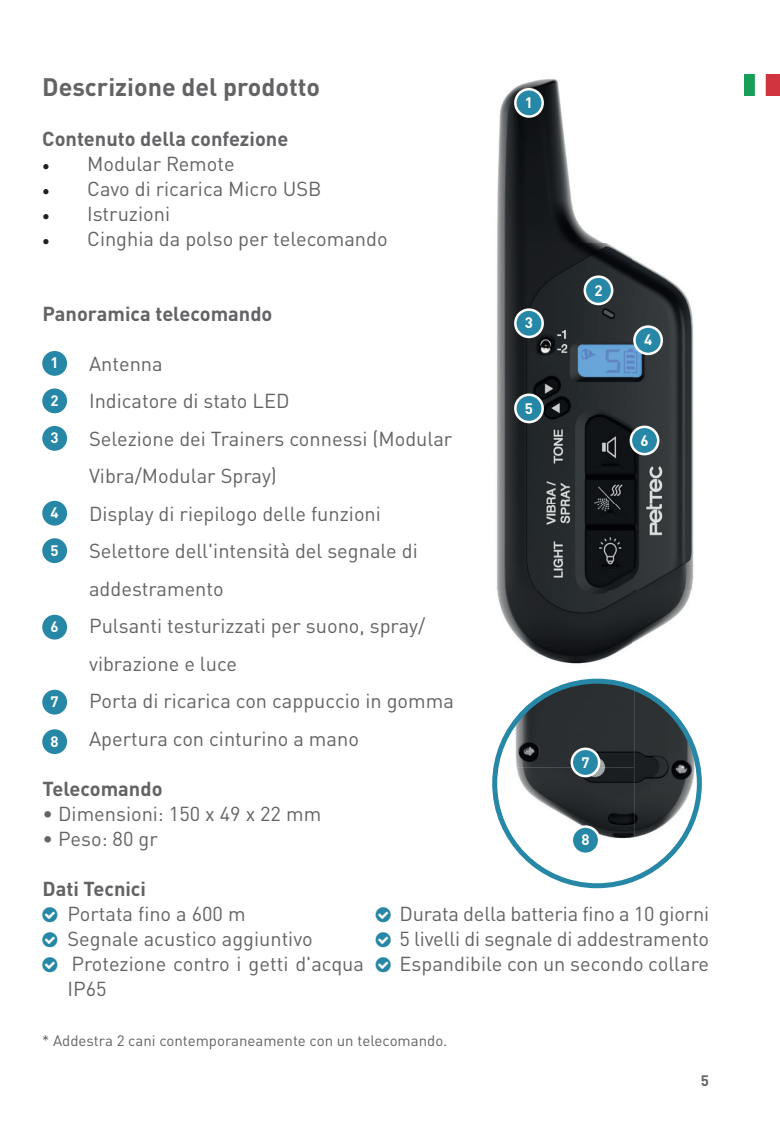
<style>
.page{position:relative;width:780px;height:1134px;background:#fff}
.page>*{position:absolute;margin:0;border:0;box-sizing:border-box;transform-origin:0 0}
.t1{font:700 25px "DIN Pro";color:#636366}
.t2{font:20px/37.5px "DIN Pro";color:#636366}
.t3{font:700 20px "DIN Pro";color:#636366}
.t4{font:15px "DIN Pro";color:#636366}
.t5{font:700 15px "DIN Pro";color:#fff}
.t6{font:700 15px "DIN Pro";color:#636366}
.s1{font-family:"Minion Pro";color:#231f20}
</style>
<div class="page">
<img style="left:744px;top:75px;width:36px;height:21px">
<div style="left:42px;top:351px;width:25px;height:25px;background:#2787a6;border-radius:50%"></div>
<div style="left:42px;top:538px;width:25px;height:25px;background:#2787a6;border-radius:50%"></div>
<div style="left:42px;top:426px;width:25px;height:25px;background:#2787a6;border-radius:50%"></div>
<div style="left:42px;top:615px;width:25px;height:24px;background:#2787a6;border-radius:50%"></div>
<div style="left:42px;top:388px;width:25px;height:25px;background:#2787a6;border-radius:50%"></div>
<div style="left:42px;top:501px;width:25px;height:25px;background:#2787a6;border-radius:50%"></div>
<div style="left:42px;top:690px;width:25px;height:24px;background:#2787a6;border-radius:50%"></div>
<div style="left:42px;top:729px;width:25px;height:25px;background:#2787a6;border-radius:50%"></div>
<img style="left:497px;top:79px;width:197px;height:585px">
<svg style="left:584px;top:277px;width:28px;height:27px"></svg>
<div style="left:583px;top:275px;width:30px;height:30px;border:2px solid #fff;border-radius:50%"></div>
<div style="left:634px;top:327px;width:27px;height:27px;background:#2787a6;border-radius:50%"></div>
<div style="left:633px;top:325px;width:30px;height:30px;border:2px solid #fff;border-radius:50%"></div>
<div style="left:515px;top:310px;width:27px;height:27px;background:#2787a6;border-radius:50%"></div>
<div style="left:514px;top:308px;width:30px;height:30px;border:2px solid #fff;border-radius:50%"></div>
<div style="left:515px;top:395px;width:27px;height:27px;background:#2787a6;border-radius:50%"></div>
<div style="left:514px;top:393px;width:30px;height:30px;border:2px solid #fff;border-radius:50%"></div>
<div style="left:631px;top:427px;width:27px;height:27px;background:#2787a6;border-radius:50%"></div>
<div style="left:629px;top:426px;width:30px;height:29px;border:2px solid #fff;border-radius:50%"></div>
<div style="left:515px;top:89px;width:27px;height:28px;background:#2787a6;border-radius:50%"></div>
<div style="left:514px;top:88px;width:30px;height:30px;border:2px solid #fff;border-radius:50%"></div>
<svg style="left:494px;top:681px;width:205px;height:205px;fill:#2c3032"></svg>
<img style="left:634px;top:688px;width:65px;height:166px">
<img style="left:504px;top:767px;width:130px;height:87px">
<div style="left:492px;top:679px;width:209px;height:209px;border:5px solid #2787a6;border-radius:50%"></div>
<svg style="left:571px;top:749px;width:28px;height:27px"></svg>
<div style="left:570px;top:747px;width:30px;height:30px;border:2px solid #fff;border-radius:50%"></div>
<svg style="left:571px;top:826px;width:28px;height:28px"></svg>
<div style="left:570px;top:825px;width:30px;height:30px;border:2px solid #fff;border-radius:50%"></div>
<p class="t1" style="left:42px;top:66px;width:279px">Descrizione del prodotto</p>
<p class="t3" style="left:42px;top:122px;width:247px">Contenuto della confezione</p>
<p class="t2" style="left:42px;top:143px;width:194px"><span class="s1">•</span> Modular Remote</p>
<p class="t2" style="left:42px;top:168px;width:281px"><span class="s1">•</span> Cavo di ricarica Micro USB</p>
<p class="t2" style="left:42px;top:193px;width:129px"><span class="s1">•</span> Istruzioni</p>
<p class="t2" style="left:42px;top:218px;width:347px"><span class="s1">•</span> Cinghia da polso per telecomando</p>
<p class="t3" style="left:43px;top:297px;width:231px">Panoramica telecomando</p>
<p class="t5" style="left:51px;top:350px;width:10px">1</p>
<p class="t2" style="left:89px;top:343px;width:366px">Antenna<br>Indicatore di stato LED<br>Selezione dei Trainers connessi (Modular<br>Vibra/Modular Spray)<br>Display di riepilogo delle funzioni<br>Selettore dell'intensità del segnale di addestramento<br>Pulsanti testurizzati per suono, spray/ vibrazione e luce<br>Porta di ricarica con cappuccio in gomma<br>Apertura con cinturino a mano</p>
<p class="t5" style="left:51px;top:388px;width:10px">2</p>
<p class="t5" style="left:51px;top:425px;width:10px">3</p>
<p class="t5" style="left:51px;top:500px;width:10px">4</p>
<p class="t5" style="left:51px;top:538px;width:10px">5</p>
<p class="t5" style="left:51px;top:614px;width:10px">6</p>
<p class="t5" style="left:51px;top:689px;width:10px">7</p>
<p class="t5" style="left:51px;top:729px;width:10px">8</p>
<p class="t3" style="left:43px;top:772px;width:121px">Telecomando</p>
<p class="t2" style="left:43px;top:793px;width:280px">• Dimensioni: 150 x 49 x 22 mm</p>
<p class="t2" style="left:43px;top:818px;width:117px">• Peso: 80 gr</p>
<p class="t5" style="left:525px;top:90px;width:10px">1</p>
<p class="t5" style="left:525px;top:311px;width:10px">3</p>
<p class="t5" style="left:525px;top:396px;width:10px">5</p>
<p class="t5" style="left:594px;top:278px;width:10px">2</p>
<p class="t5" style="left:644px;top:327px;width:10px">4</p>
<p class="t5" style="left:640px;top:428px;width:10px">6</p>
<p class="t5" style="left:581px;top:750px;width:10px">7</p>
<p class="t5" style="left:581px;top:827px;width:10px">8</p>
<p class="t3" style="left:43px;top:872px;width:105px">Dati Tecnici</p>
<p class="t2" style="left:67px;top:899px;width:298px;line-height:25px">Portata fino a 600 m<br>Segnale acustico aggiuntivo<br>Protezione contro i getti d'acqua<br>IP65</p>
<p class="t2" style="left:399px;top:899px;width:311px;line-height:25px;text-align:justify">Durata della batteria fino a 10 giorni 5 livelli di segnale di addestramento Espandibile con un secondo collare</p>
<p class="t4" style="left:42px;top:1029px;width:406px">* Addestra 2 cani contemporaneamente con un telecomando.</p>
<p class="t6" style="left:701px;top:1068px;width:10px">5</p>
</div>
